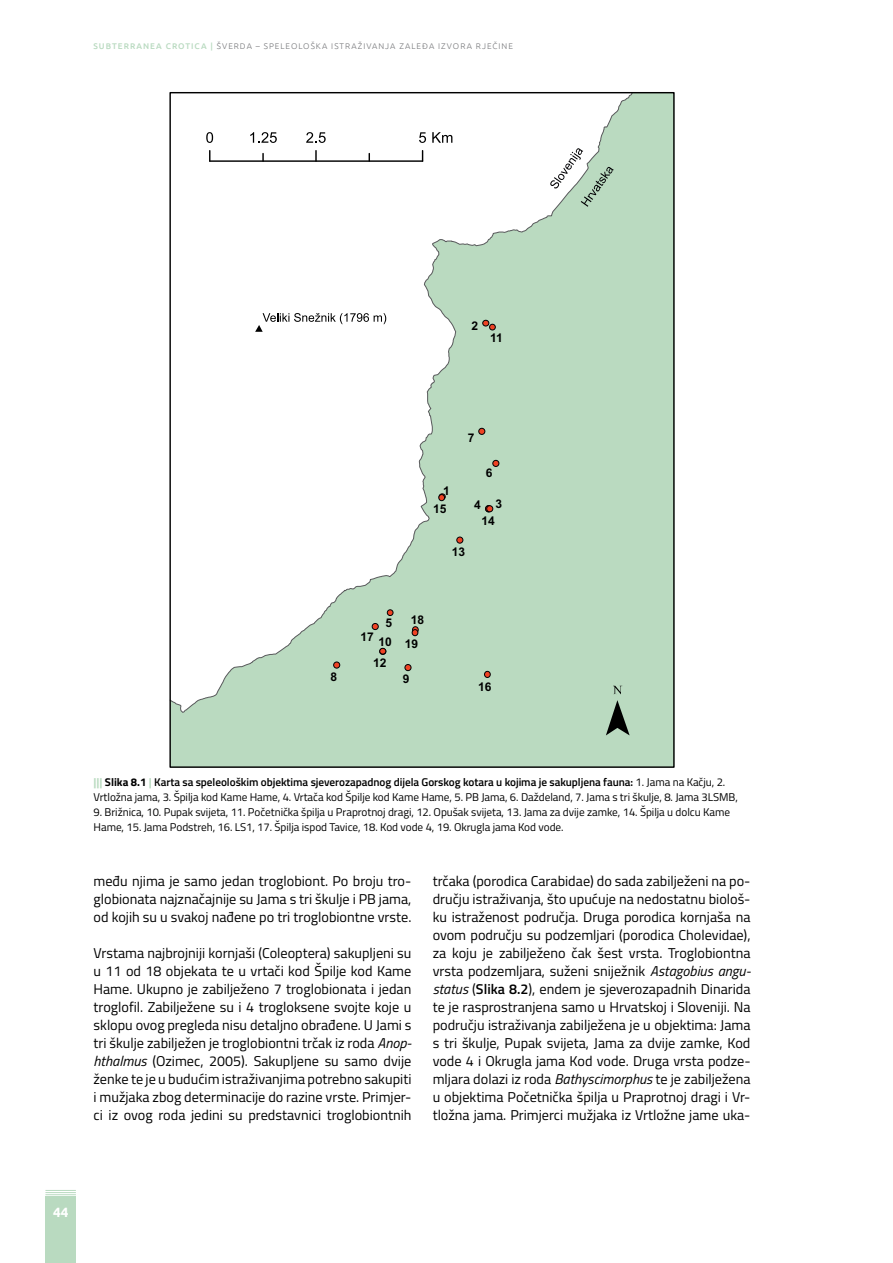
<style>
.page{position:relative;width:893px;height:1263px;background:#fff}
.page>*{position:absolute;margin:0;border:0;box-sizing:border-box;transform-origin:0 0}
.t1{font:14.25px/18px "Titillium";color:#000;text-align:justify}
.t2{font:700 13.5px "Ubuntu";color:#fff}
.t3{font:700 12px/23.5px "Arial";color:#000;text-align:center}
.t4{font:11.25px/15px "Titillium";letter-spacing:-.005em;color:#000}
.t5{font:300 8.25px "Ubuntu";letter-spacing:.12em;color:#77787b}
.s1{font-weight:500;color:#b9dac0}
.s2{font-weight:700;color:#b9dac0}
.s3{font-weight:700}
.s4{font-weight:600}
.s5{font-style:italic}
</style>
<div class="page">
<div style="left:45px;top:1196px;width:31px;height:67px;background:#b9dac0"></div>
<hr style="left:45px;top:1194px;width:31px;height:1px;background:#b9dac0">
<hr style="left:45px;top:1192px;width:31px;height:1px;background:#b9dac0">
<hr style="left:45px;top:1190px;width:31px;height:1px;background:#b9dac0">
<div style="left:171px;top:94px;width:502px;height:672px;background:#badac0"></div>
<svg style="left:171px;top:94px;width:462px;height:619px"></svg>
<div style="left:439px;top:493px;width:7px;height:7px;border:1px solid #000003;border-radius:50%"></div>
<div style="left:482px;top:320px;width:7px;height:6px;border:1px solid #000003;border-radius:50%"></div>
<div style="left:485px;top:505px;width:7px;height:7px;border:1px solid #000003;border-radius:50%"></div>
<div style="left:387px;top:609px;width:6px;height:7px;border:1px solid #000003;border-radius:50%"></div>
<svg style="left:493px;top:460px;width:6px;height:6px"></svg>
<div style="left:492px;top:460px;width:7px;height:7px;border:1px solid #000003;border-radius:50%"></div>
<svg style="left:479px;top:428px;width:6px;height:6px"></svg>
<div style="left:478px;top:428px;width:7px;height:7px;border:1px solid #000003;border-radius:50%"></div>
<svg style="left:334px;top:662px;width:6px;height:6px"></svg>
<div style="left:333px;top:662px;width:7px;height:6px;border:1px solid #000003;border-radius:50%"></div>
<div style="left:405px;top:664px;width:6px;height:7px;background:#ef4324;border-radius:50%"></div>
<div style="left:405px;top:664px;width:6px;height:7px;border:1px solid #000003;border-radius:50%"></div>
<div style="left:379px;top:648px;width:7px;height:7px;border:1px solid #000003;border-radius:50%"></div>
<svg style="left:483px;top:320px;width:12px;height:10px"></svg>
<div style="left:489px;top:324px;width:7px;height:6px;border:1px solid #000003;border-radius:50%"></div>
<svg style="left:380px;top:648px;width:6px;height:6px"></svg>
<div style="left:379px;top:648px;width:7px;height:6px;border:1px solid #000003;border-radius:50%"></div>
<svg style="left:457px;top:537px;width:6px;height:6px"></svg>
<div style="left:456px;top:537px;width:7px;height:6px;border:1px solid #000003;border-radius:50%"></div>
<svg style="left:486px;top:506px;width:7px;height:6px"></svg>
<div style="left:486px;top:505px;width:7px;height:7px;border:1px solid #000003;border-radius:50%"></div>
<div style="left:439px;top:494px;width:6px;height:7px;background:#ef4324;border-radius:50%"></div>
<div style="left:438px;top:494px;width:7px;height:7px;border:1px solid #000003;border-radius:50%"></div>
<svg style="left:484px;top:671px;width:6px;height:6px"></svg>
<div style="left:484px;top:671px;width:7px;height:7px;border:1px solid #000003;border-radius:50%"></div>
<div style="left:372px;top:623px;width:6px;height:7px;background:#ef4324;border-radius:50%"></div>
<div style="left:372px;top:623px;width:7px;height:7px;border:1px solid #000003;border-radius:50%"></div>
<div style="left:412px;top:626px;width:7px;height:7px;border:1px solid #000003;border-radius:50%"></div>
<svg style="left:412px;top:627px;width:6px;height:9px"></svg>
<div style="left:412px;top:629px;width:6px;height:7px;border:1px solid #000003;border-radius:50%"></div>
<svg style="left:255px;top:313px;width:131px;height:19px"></svg>
<svg style="left:606px;top:686px;width:24px;height:49px"></svg>
<svg style="left:315px;top:151px;width:2px;height:9px"></svg>
<svg style="left:262px;top:154px;width:2px;height:6px"></svg>
<hr style="left:210px;top:160px;width:213px;height:2px;background:#000">
<svg style="left:206px;top:132px;width:7px;height:11px"></svg>
<svg style="left:306px;top:132px;width:20px;height:11px"></svg>
<svg style="left:419px;top:132px;width:7px;height:11px"></svg>
<svg style="left:250px;top:132px;width:27px;height:11px"></svg>
<svg style="left:432px;top:132px;width:20px;height:11px"></svg>
<svg style="left:550px;top:148px;width:64px;height:59px"></svg>
<p class="t5" style="left:94px;top:41px;width:421px"><span class="s1">SUBTERRANEA CROTICA |</span> ŠVERDA – SPELEOLOŠKA ISTRAŽIVANJA ZALEĐA IZVORA RJEČINE</p>
<p class="t3" style="left:472px;top:315px;width:8px">2</p>
<p class="t3" style="left:490px;top:327px;width:14px">11</p>
<p class="t3" style="left:443px;top:480px;width:8px">1</p>
<p class="t3" style="left:433px;top:498px;width:15px">15</p>
<p class="t3" style="left:468px;top:427px;width:8px">7</p>
<p class="t3" style="left:486px;top:462px;width:8px">6</p>
<p class="t3" style="left:481px;top:511px;width:15px">14</p>
<p class="t3" style="left:495px;top:493px;width:8px">3</p>
<p class="t3" style="left:474px;top:495px;width:8px">4</p>
<p class="t3" style="left:452px;top:541px;width:15px">13</p>
<p class="t3" style="left:386px;top:613px;width:8px">5</p>
<p class="t3" style="left:405px;top:610px;width:21px">18<br>19</p>
<p class="t3" style="left:360px;top:626px;width:15px">17</p>
<p class="t3" style="left:378px;top:631px;width:15px">10</p>
<p class="t3" style="left:373px;top:652px;width:15px">12</p>
<p class="t3" style="left:331px;top:666px;width:8px">8</p>
<p class="t3" style="left:403px;top:668px;width:8px">9</p>
<p class="t3" style="left:478px;top:676px;width:15px">16</p>
<p class="t4" style="left:94px;top:774px;width:646px"><span class="s2">|||</span> <span class="s3">Slika 8.1</span> <span class="s2">|</span> <span class="s4">Karta sa speleološkim objektima sjeverozapadnog dijela Gorskog kotara u kojima je sakupljena fauna:</span> 1. Jama na Kačju, 2.<br>Vrtložna jama, 3. Špilja kod Kame Hame, 4. Vrtača kod Špilje kod Kame Hame, 5. PB Jama, 6. Daždeland, 7. Jama s tri škulje, 8. Jama 3LSMB,</p>
<p class="t4" style="left:94px;top:804px;width:638px">9. Brižnica, 10. Pupak svijeta, 11. Početnička špilja u Praprotnoj dragi, 12. Opušak svijeta, 13. Jama za dvije zamke, 14. Špilja u dolcu Kame<br>Hame, 15. Jama Podstreh, 16. LS1, 17. Špilja ispod Tavice, 18. Kod vode 4, 19. Okrugla jama Kod vode.</p>
<p class="t1" style="left:94px;top:871px;width:319px">među njima je samo jedan troglobiont. Po broju tro&shy;globionata najznačajnije su Jama s tri škulje i PB jama, od kojih su u svakoj nađene po tri troglobiontne vrste.</p>
<p class="t1" style="left:94px;top:943px;width:320px">Vrstama najbrojniji kornjaši (Coleoptera) sakupljeni su u 11 od 18 objekata te u vrtači kod Špilje kod Kame Hame. Ukupno je zabilježeno 7 troglobionata i jedan troglofil. Zabilježene su i 4 trogloksene svojte koje u sklopu ovog pregleda nisu detaljno obrađene. U Jami s tri škulje zabilježen je troglobiontni trčak iz roda <span class="s5">Anop&shy;hthalmus</span> (Ozimec, 2005). Sakupljene su samo dvije ženke te je u budućim istraživanjima potrebno sakupiti i mužjaka zbog determinacije do razine vrste. Primjer&shy;ci iz ovog roda jedini su predstavnici troglobiontnih</p>
<p class="t1" style="left:433px;top:871px;width:320px">trčaka (porodica Carabidae) do sada zabilježeni na po&shy;dručju istraživanja, što upućuje na nedostatnu biološ&shy;ku istraženost područja. Druga porodica kornjaša na ovom području su podzemljari (porodica Cholevidae), za koju je zabilježeno čak šest vrsta. Troglobiontna vrsta podzemljara, suženi sniježnik <span class="s5">Astagobius angu&shy;status</span> (<span class="s4">Slika 8.2</span>), endem je sjeverozapadnih Dinarida te je rasprostranjena samo u Hrvatskoj i Sloveniji. Na području istraživanja zabilježena je u objektima: Jama s tri škulje, Pupak svijeta, Jama za dvije zamke, Kod vode 4 i Okrugla jama Kod vode. Druga vrsta podze&shy;mljara dolazi iz roda <span class="s5">Bathyscimorphus</span> te je zabilježena u objektima Početnička špilja u Praprotnoj dragi i Vr&shy;tložna jama. Primjerci mužjaka iz Vrtložne jame uka-</p>
<p class="t2" style="left:53px;top:1204px;width:17px">44</p>
</div>
